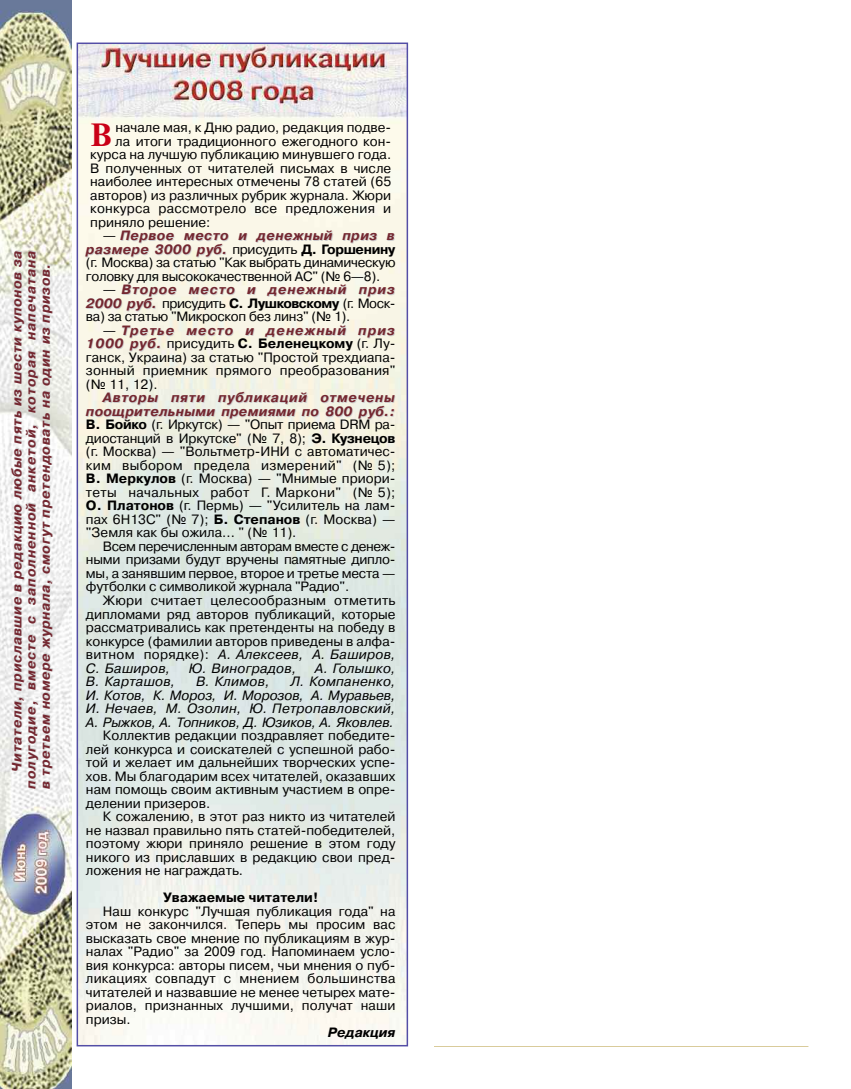
<style>
.page{position:relative;width:851px;height:1089px;background:#fff}
.page>*{position:absolute;margin:0;border:0;box-sizing:border-box;transform-origin:0 0}
.t1{font:700 32.1px "Newton C";color:#ca0016}
.t2{font:13.5px/13.5px "Pragmatica C";color:#000;text-align:justify}
.t3{font:italic 13.5px/13.5px "Pragmatica C";letter-spacing:.015em;color:#000;text-align:justify}
.t4{font:italic 700 13.5px/14.1px "Pragmatica C";letter-spacing:.05em;color:#742730;text-align:justify}
.t5{font:700 13.5px "Pragmatica C";color:#000}
.t6{font:italic 700 13.5px "Pragmatica C";color:#000}
.s1{font-weight:700;font-style:italic;color:#742730}
.s2{font-weight:700;font-style:italic;color:#ccc}
.s3{font-weight:700}
.s4{font-style:italic}
</style>
<div class="page">
<img style="left:0;top:0;width:71px;height:1089px">
<img style="left:80px;top:46px;width:325px;height:997px">
<div style="left:77px;top:43px;width:331px;height:1003px;border:2px solid #544ea6"></div>
<p class="t4" style="left:10px;top:788px;width:540px;text-indent:17px;rotate:-90deg">Читатели, приславшие в редакцию любые пять из шести купонов за полугодие, вместе с заполненной анкетой, которая напечатана в третьем номере журнала, смогут претендовать на один из призов.</p>
<h1 class="t1" style="left:90px;top:116px;width:23px">В</h1>
<p class="t2" style="left:115px;top:121px;width:277px">начале мая, к Дню радио, редакция подве-</p>
<p class="t2" style="left:115px;top:134px;width:277px">ла итоги традиционного ежегодного кон-</p>
<p class="t2" style="left:90px;top:148px;width:302px">курса на лучшую публикацию минувшего года.</p>
<p class="t2" style="left:90px;top:161px;width:302px">В полученных от читателей письмах в числе</p>
<p class="t2" style="left:90px;top:175px;width:302px">наиболее интересных отмечены 78 статей (65</p>
<p class="t2" style="left:90px;top:188px;width:302px">авторов) из различных рубрик журнала. Жюри</p>
<p class="t2" style="left:90px;top:202px;width:302px">конкурса рассмотрело все предложения и</p>
<p class="t2" style="left:90px;top:215px;width:122px">приняло решение:</p>
<p class="t2" style="left:86px;top:229px;width:311px;text-indent:17px">— <span class="s1">Первое место и денежный приз в </span><span class="s2">раз</span><span class="s1">мере 3000 руб.</span> присудить <span class="s3">Д. Горшенину </span>(г. Москва) за статью "Как выбрать динамическую головку для высококачественной АС" (№ 6—8).</p>
<p class="t2" style="left:86px;top:283px;width:311px;text-indent:17px">— <span class="s1">Второе место и денежный приз </span><span class="s2">2000 руб</span><span class="s1">.</span> присудить <span class="s3">С. Лушковскому</span> (г. Моск&shy;ва) за статью "Микроскоп без линз" (№ 1).</p>
<p class="t2" style="left:86px;top:323px;width:311px;text-indent:17px">— <span class="s1">Третье место и денежный приз </span><span class="s2">1000 руб</span><span class="s1">.</span> присудить <span class="s3">С. Беленецкому</span> (г. Лу&shy;ганск, Украина) за статью "Простой трехдиапа&shy;зонный приемник прямого преобразования" (№ 11, 12).</p>
<p class="t2" style="left:86px;top:391px;width:311px;text-indent:17px"><span class="s1">Авторы пяти публикаций отмечены поощрительными премиями по 800 руб.:<br></span><span class="s3">В. Бойко</span> (г. Иркутск) — "Опыт приема DRM ра&shy;диостанций в Иркутске" (№ 7, 8); <span class="s3">Э. Кузнецов </span>(г. Москва) — "Вольтметр-ИНИ с автоматичес&shy;ким выбором предела измерений" (№ 5); <span class="s3">В. Меркулов</span> (г. Москва) — "Мнимые приори&shy;теты начальных работ Г. Маркони" (№ 5); <span class="s3">О. Платонов</span> (г. Пермь) — "Усилитель на лам&shy;пах 6Н13С" (№ 7); <span class="s3">Б. Степанов</span> (г. Москва) — "Земля как бы ожила... " (№ 11).</p>
<p class="t2" style="left:86px;top:539px;width:311px;text-indent:17px">Всем перечисленным авторам вместе с денеж&shy;ными призами будут вручены памятные дипло&shy;мы, а занявшим первое, второе и третье места — футболки с символикой журнала "Радио".</p>
<p class="t2" style="left:86px;top:593px;width:311px;text-indent:17px">Жюри считает целесообразным отметить дипломами ряд авторов публикаций, которые рассматривались как претенденты на победу в конкурсе (фамилии авторов приведены в алфа&shy;витном порядке): <span class="s4">А. Алексеев, А. Баширов, С. Баширов,</span></p>
<p class="t3" style="left:189px;top:661px;width:109px">Ю. Виноградов,</p>
<p class="t3" style="left:315px;top:661px;width:82px">А. Голышко,</p>
<p class="t3" style="left:86px;top:674px;width:311px;text-indent:204px">Л. Компаненко, И. Котов, К. Мороз, И. Морозов, А. Муравьев, И. Нечаев, М. Озолин, Ю. Петропавловский, А. Рыжков, А. Топников, Д. Юзиков, А. Яковлев.</p>
<p class="t2" style="left:86px;top:728px;width:311px;text-indent:17px">Коллектив редакции поздравляет победите&shy;лей конкурса и соискателей с успешной рабо&shy;той и желает им дальнейших творческих успе&shy;хов. Мы благодарим всех читателей, оказавших нам помощь своим активным участием в опре&shy;делении призеров.</p>
<p class="t2" style="left:86px;top:809px;width:311px;text-indent:17px">К сожалению, в этот раз никто из читателей не назвал правильно пять статей-победителей, поэтому жюри приняло решение в этом году никого из приславших в редакцию свои пред&shy;ложения не награждать.</p>
<p class="t5" style="left:163px;top:889px;width:156px">Уважаемые читатели!</p>
<p class="t2" style="left:86px;top:904px;width:311px;text-indent:17px">Наш конкурс "Лучшая публикация года" на этом не закончился. Теперь мы просим вас высказать свое мнение по публикациям в жур&shy;налах "Радио" за 2009 год. Напоминаем усло&shy;вия конкурса: авторы писем, чьи мнения о пуб&shy;ликациях совпадут с мнением большинства читателей и назвавшие не менее четырех мате&shy;риалов, признанных лучшими, получат наши призы.</p>
<p class="t6" style="left:328px;top:1024px;width:69px">Редакция</p>
<p class="t3" style="left:86px;top:674px;width:91px">В. Карташов,</p>
<p class="t3" style="left:196px;top:674px;width:75px">В. Климов,</p>
</div>
